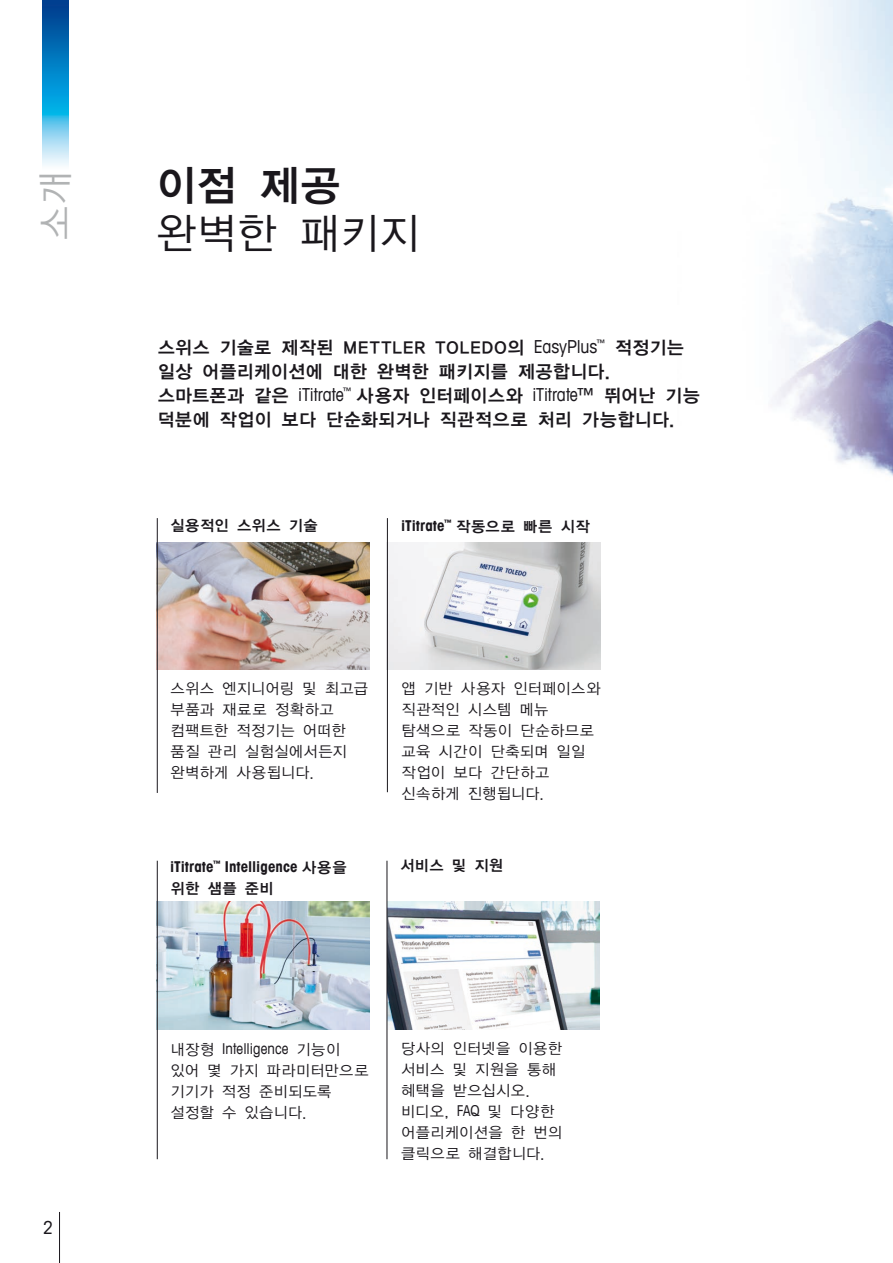
<style>
.page{position:relative;width:893px;height:1263px;background:#fff}
.page>*{position:absolute;margin:0;border:0;box-sizing:border-box;transform-origin:0 0}
._2_Title_Book_28_32{font:42px "YDIYGO120 KS Cpc EUC H";letter-spacing:-.05em;color:#1a171c}
._1_Title_Bold_28_32{font:42px "YDIYGO140 KS Cpc EUC H";color:#1a171c}
.t1{font:36px "YDIYGO120 KS Cpc EUC H";color:#b1b3b4}
._10_Lead_with_bullet{font:18px/24px "YDIYGO140 KS Cpc EUC H";letter-spacing:-.03em;color:#1a171c}
.t2{font:condensed 18px "Avant Garde Com";color:#1a171c}
._12_Running_Text_10{font:15px/21px "YDIYGO120 KS Cpc EUC H";letter-spacing:-.025em;color:#1a171c}
._10_Lead_with_bullet-2{font:15px/21px "YDIYGO120 KS Cpc EUC H";letter-spacing:-.025em;color:#1a171c}
._12_Running_Text_10-2{font:700 condensed 15px/21px "Avant Garde Com";letter-spacing:.005em;color:#1a171c}
._12_Running_Text_10-3{font:15px "YDIYGO140 KS Cpc EUC H";letter-spacing:-.03em;color:#1a171c}
.s1{font-family:"Avant Garde Com";font-stretch:condensed}
.s2{font-family:"YDIYGO140 KS Cpc EUC H";font-weight:400;font-stretch:normal}
</style>
<div class="page">
<hr style="left:59px;top:1212px;width:1px;height:51px;background:#1a171c">
<img style="left:43px;top:0;width:25px;height:166px">
<img style="left:158px;top:542px;width:211px;height:128px">
<img style="left:158px;top:901px;width:211px;height:128px">
<img style="left:388px;top:901px;width:212px;height:128px">
<img style="left:386px;top:542px;width:214px;height:128px">
<img style="left:774px;top:0;width:119px;height:476px">
<hr style="left:387px;top:518px;width:1px;height:274px;background:#1a171c">
<hr style="left:387px;top:861px;width:1px;height:298px;background:#1a171c">
<hr style="left:157px;top:518px;width:1px;height:275px;background:#1a171c">
<hr style="left:157px;top:861px;width:1px;height:298px;background:#1a171c">
<p class="t1" style="left:37px;top:241px;width:73px;rotate:-90deg">소개</p>
<p class="t2" style="left:43px;top:1216px;width:12px">2</p>
<p class="_1_Title_Bold_28_32" style="left:155px;top:164px;width:188px">이점 제공</p>
<p class="_2_Title_Book_28_32" style="left:155px;top:212px;width:266px">완벽한 패키지</p>
<p class="_10_Lead_with_bullet" style="left:157px;top:336px;width:544px">스위스 기술로 제작된 METTLER TOLEDO의 <span class="s1">EasyPlus</span><sup>™</sup> 적정기는 일상 어플리케이션에 대한 완벽한 패키지를 제공합니다. 스마트폰과 같은 <span class="s1">iTitrate</span><sup>™</sup> 사용자 인터페이스와 <span class="s1">iTitrate™</span> 뛰어난 기능 덕분에 작업이 보다 단순화되거나 직관적으로 처리 가능합니다.</p>
<p class="_12_Running_Text_10-3" style="left:170px;top:518px;width:150px">실용적인 스위스 기술</p>
<p class="_12_Running_Text_10-2" style="left:401px;top:515px;width:190px">iTitrate<sup>™</sup> <span class="s2">작동으로 빠른 시작</span></p>
<p class="_12_Running_Text_10" style="left:170px;top:678px;width:200px">스위스 엔지니어링 및 최고급 부품과 재료로 정확하고 컴팩트한 적정기는 어떠한 품질 관리 실험실에서든지 완벽하게 사용됩니다.</p>
<p class="_10_Lead_with_bullet-2" style="left:401px;top:678px;width:201px">앱 기반 사용자 인터페이스와 직관적인 시스템 메뉴 탐색으로 작동이 단순하므로 교육 시간이 단축되며 일일 작업이 보다 간단하고 신속하게 진행됩니다.</p>
<p class="_12_Running_Text_10-2" style="left:170px;top:856px;width:179px">iTitrate<sup>™</sup> Intelligence <span class="s2">사용을 위한 샘플 준비</span></p>
<p class="_12_Running_Text_10-3" style="left:400px;top:858px;width:105px">서비스 및 지원</p>
<p class="_12_Running_Text_10" style="left:170px;top:1039px;width:200px">내장형 <span class="s1">Intelligence</span> 기능이 있어 몇 가지 파라미터만으로 기기가 적정 준비되도록 설정할 수 있습니다.</p>
<p class="_12_Running_Text_10" style="left:401px;top:1038px;width:163px">당사의 인터넷을 이용한 서비스 및 지원을 통해 혜택을 받으십시오. 비디오, <span class="s1">FAQ</span> 및 다양한 어플리케이션을 한 번의 클릭으로 해결합니다.</p>
</div>
